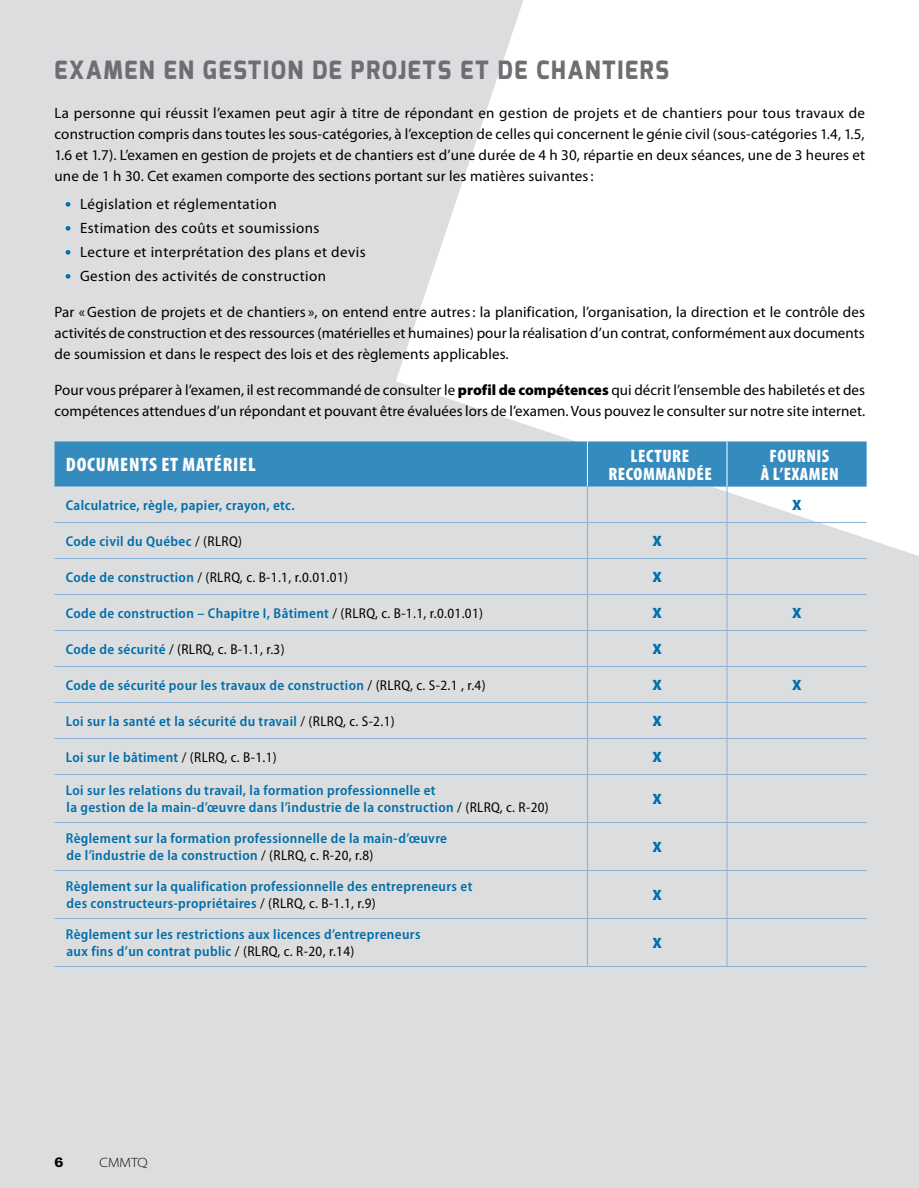
<style>
.page{position:relative;width:919px;height:1188px;background:#fff}
.page>*{position:absolute;margin:0;border:0;box-sizing:border-box;transform-origin:0 0}
.t1{font:800 25.2px "Exo";letter-spacing:.075em;color:#6d6e71;scale:.9 1}
.t2{font:900 condensed 19.5px "Myriad Pro";letter-spacing:.04em;color:#fff}
.t3{font:900 condensed 18px/18px "Myriad Pro";letter-spacing:.03em;color:#fff;text-align:center}
.t4{font:15px/21px "Myriad Pro";letter-spacing:.01em;color:#000;text-align:justify}
.t5{font:15px "Myriad Pro";letter-spacing:.03em;color:#000}
.t6{font:900 15px "Myriad Pro";color:#006eaa}
.t7{font:600 semi-condensed 14.25px/17.1px "Myriad Pro";letter-spacing:.025em;color:#006eaa}
.t8{font:semi-condensed 14.25px "Myriad Pro";letter-spacing:.025em;color:#000}
.t9{font:300 semi-expanded 13.5px "Myriad Pro";color:#000}
.t10{font:900 13.5px "Univers";color:#000}
.s1{font-weight:700;font-size:18px;color:#006eaa}
.s2{font-weight:900}
.s3{font-weight:400;color:#000}
.s4{font-weight:600;color:#006eaa}
</style>
<div class="page">
<div style="left:0;top:0;width:918px;height:1188px;background:#dcddde"></div>
<svg style="left:396px;top:0;width:522px;height:561px;fill:#fff"></svg>
<div style="left:54px;top:441px;width:812px;height:45px;background:#358bbe"></div>
<hr style="left:587px;top:441px;width:1px;height:45px;background:#fff">
<hr style="left:726px;top:441px;width:1px;height:45px;background:#fff">
<hr style="left:54px;top:486px;width:533px;height:1px;background:#89b2d6">
<hr style="left:587px;top:486px;width:139px;height:1px;background:#89b2d6">
<hr style="left:587px;top:487px;width:1px;height:35px;background:#89b2d6">
<hr style="left:726px;top:486px;width:140px;height:1px;background:#89b2d6">
<hr style="left:726px;top:487px;width:1px;height:35px;background:#89b2d6">
<hr style="left:54px;top:522px;width:533px;height:1px;background:#89b2d6">
<hr style="left:587px;top:522px;width:139px;height:1px;background:#89b2d6">
<hr style="left:587px;top:523px;width:1px;height:35px;background:#89b2d6">
<hr style="left:726px;top:522px;width:140px;height:1px;background:#89b2d6">
<hr style="left:726px;top:523px;width:1px;height:35px;background:#89b2d6">
<hr style="left:54px;top:558px;width:533px;height:1px;background:#89b2d6">
<hr style="left:587px;top:558px;width:139px;height:1px;background:#89b2d6">
<hr style="left:587px;top:559px;width:1px;height:35px;background:#89b2d6">
<hr style="left:726px;top:558px;width:140px;height:1px;background:#89b2d6">
<hr style="left:726px;top:559px;width:1px;height:35px;background:#89b2d6">
<hr style="left:54px;top:594px;width:533px;height:1px;background:#89b2d6">
<hr style="left:587px;top:594px;width:139px;height:1px;background:#89b2d6">
<hr style="left:587px;top:595px;width:1px;height:35px;background:#89b2d6">
<hr style="left:726px;top:594px;width:140px;height:1px;background:#89b2d6">
<hr style="left:726px;top:595px;width:1px;height:35px;background:#89b2d6">
<hr style="left:54px;top:630px;width:533px;height:1px;background:#89b2d6">
<hr style="left:587px;top:630px;width:139px;height:1px;background:#89b2d6">
<hr style="left:587px;top:631px;width:1px;height:35px;background:#89b2d6">
<hr style="left:726px;top:630px;width:140px;height:1px;background:#89b2d6">
<hr style="left:726px;top:631px;width:1px;height:35px;background:#89b2d6">
<hr style="left:54px;top:666px;width:533px;height:1px;background:#89b2d6">
<hr style="left:587px;top:666px;width:139px;height:1px;background:#89b2d6">
<hr style="left:587px;top:667px;width:1px;height:35px;background:#89b2d6">
<hr style="left:726px;top:666px;width:140px;height:1px;background:#89b2d6">
<hr style="left:726px;top:667px;width:1px;height:35px;background:#89b2d6">
<hr style="left:54px;top:702px;width:533px;height:1px;background:#89b2d6">
<hr style="left:587px;top:702px;width:139px;height:1px;background:#89b2d6">
<hr style="left:587px;top:703px;width:1px;height:35px;background:#89b2d6">
<hr style="left:726px;top:702px;width:140px;height:1px;background:#89b2d6">
<hr style="left:726px;top:703px;width:1px;height:35px;background:#89b2d6">
<hr style="left:54px;top:738px;width:533px;height:1px;background:#89b2d6">
<hr style="left:587px;top:738px;width:139px;height:1px;background:#89b2d6">
<hr style="left:587px;top:739px;width:1px;height:35px;background:#89b2d6">
<hr style="left:726px;top:738px;width:140px;height:1px;background:#89b2d6">
<hr style="left:726px;top:739px;width:1px;height:35px;background:#89b2d6">
<hr style="left:54px;top:774px;width:533px;height:1px;background:#89b2d6">
<hr style="left:587px;top:774px;width:139px;height:1px;background:#89b2d6">
<hr style="left:587px;top:775px;width:1px;height:47px;background:#89b2d6">
<hr style="left:726px;top:774px;width:140px;height:1px;background:#89b2d6">
<hr style="left:726px;top:775px;width:1px;height:47px;background:#89b2d6">
<hr style="left:54px;top:822px;width:533px;height:1px;background:#89b2d6">
<hr style="left:587px;top:822px;width:139px;height:1px;background:#89b2d6">
<hr style="left:587px;top:823px;width:1px;height:47px;background:#89b2d6">
<hr style="left:726px;top:822px;width:140px;height:1px;background:#89b2d6">
<hr style="left:726px;top:823px;width:1px;height:47px;background:#89b2d6">
<hr style="left:54px;top:870px;width:533px;height:1px;background:#89b2d6">
<hr style="left:587px;top:870px;width:139px;height:1px;background:#89b2d6">
<hr style="left:587px;top:871px;width:1px;height:47px;background:#89b2d6">
<hr style="left:726px;top:870px;width:140px;height:1px;background:#89b2d6">
<hr style="left:726px;top:871px;width:1px;height:47px;background:#89b2d6">
<hr style="left:54px;top:918px;width:533px;height:1px;background:#89b2d6">
<hr style="left:587px;top:918px;width:139px;height:1px;background:#89b2d6">
<hr style="left:587px;top:919px;width:1px;height:47px;background:#89b2d6">
<hr style="left:726px;top:918px;width:140px;height:1px;background:#89b2d6">
<hr style="left:726px;top:919px;width:1px;height:47px;background:#89b2d6">
<hr style="left:54px;top:966px;width:533px;height:1px;background:#89b2d6">
<hr style="left:587px;top:966px;width:139px;height:1px;background:#89b2d6">
<hr style="left:726px;top:966px;width:140px;height:1px;background:#89b2d6">
<h1 class="t1" style="left:54px;top:53px;width:684px">EXAMEN EN GESTION DE PROJETS ET DE CHANTIERS</h1>
<p class="t4" style="left:54px;top:102px;width:811px">La personne qui réussit l’examen peut agir à titre de répondant en gestion de projets et de chantiers pour tous travaux de construction compris dans toutes les sous-catégories, à l’exception de celles qui concernent le génie civil (sous-catégories 1.4, 1.5, 1.6 et 1.7). L’examen en gestion de projets et de chantiers est d’une durée de 4 h 30, répartie en deux séances, une de 3 heures et une de 1 h 30. Cet examen comporte des sections portant sur les matières suivantes:</p>
<p class="t5" style="left:65px;top:196px;width:213px"><span class="s1">•</span> Législation et réglementation</p>
<p class="t5" style="left:65px;top:220px;width:256px"><span class="s1">•</span> Estimation des coûts et soumissions</p>
<p class="t5" style="left:65px;top:244px;width:302px"><span class="s1">•</span> Lecture et interprétation des plans et devis</p>
<p class="t5" style="left:65px;top:268px;width:262px"><span class="s1">•</span> Gestion des activités de construction</p>
<p class="t4" style="left:54px;top:302px;width:812px">Par «Gestion de projets et de chantiers », on entend entre autres: la planification, l’organisation, la direction et le contrôle des activités de construction et des ressources (matérielles et humaines) pour la réalisation d’un contrat, conformément aux documents de soumission et dans le respect des lois et des règlements applicables.</p>
<p class="t4" style="left:55px;top:380px;width:812px">Pour vous préparer à l’examen, il est recommandé de consulter le <span class="s2">profil de compétences</span> qui décrit l’ensemble des habiletés et des compétences attendues d’un répondant et pouvant être évaluées lors de l’examen. Vous pouvez le consulter sur notre site internet.</p>
<h2 class="t2" style="left:66px;top:454px;width:191px">DOCUMENTS ET MATÉRIEL</h2>
<p class="t3" style="left:608px;top:447px;width:105px">LECTURE<br>RECOMMANDÉE</p>
<p class="t3" style="left:760px;top:447px;width:79px">FOURNIS<br>À L’EXAMEN</p>
<p class="t7" style="left:66px;top:497px;width:230px">Calculatrice, règle, papier, crayon, etc.</p>
<p class="t6" style="left:792px;top:497px;width:11px">X</p>
<p class="t7" style="left:66px;top:533px;width:178px">Code civil du Québec <span class="s3">/ (RLRQ)</span></p>
<p class="t6" style="left:652px;top:533px;width:11px">X</p>
<p class="t8" style="left:66px;top:569px;width:284px"><span class="s4">Code de construction</span> / (RLRQ, c. B-1.1, r.0.01.01)</p>
<p class="t6" style="left:652px;top:569px;width:11px">X</p>
<p class="t7" style="left:66px;top:605px;width:419px">Code de construction – Chapitre I, Bâtiment <span class="s3">/ (RLRQ, c. B-1.1, r.0.01.01)</span></p>
<p class="t6" style="left:652px;top:605px;width:11px">X</p>
<p class="t6" style="left:792px;top:605px;width:11px">X</p>
<p class="t8" style="left:66px;top:641px;width:220px"><span class="s4">Code de sécurité</span> / (RLRQ, c. B-1.1, r.3)</p>
<p class="t6" style="left:652px;top:641px;width:11px">X</p>
<p class="t7" style="left:66px;top:677px;width:421px">Code de sécurité pour les travaux de construction <span class="s3">/ (RLRQ, c. S-2.1 , r.4)</span></p>
<p class="t6" style="left:652px;top:677px;width:11px">X</p>
<p class="t6" style="left:792px;top:677px;width:11px">X</p>
<p class="t7" style="left:66px;top:713px;width:330px">Loi sur la santé et la sécurité du travail <span class="s3">/ (RLRQ, c. S-2.1)</span></p>
<p class="t6" style="left:652px;top:713px;width:11px">X</p>
<p class="t7" style="left:66px;top:749px;width:212px">Loi sur le bâtiment <span class="s3">/ (RLRQ, c. B-1.1)</span></p>
<p class="t6" style="left:652px;top:749px;width:11px">X</p>
<p class="t7" style="left:66px;top:782px;width:484px">Loi sur les relations du travail, la formation professionnelle et<br>la gestion de la main-d’œuvre dans l’industrie de la construction <span class="s3">/ (RLRQ, c. R-20)</span></p>
<p class="t6" style="left:652px;top:791px;width:11px">X</p>
<p class="t7" style="left:66px;top:830px;width:383px">Règlement sur la formation professionnelle de la main-d’œuvre de l’industrie de la construction <span class="s3">/ (RLRQ, c. R-20, r.8)</span></p>
<p class="t6" style="left:652px;top:839px;width:11px">X</p>
<p class="t7" style="left:66px;top:878px;width:408px">Règlement sur la qualification professionnelle des entrepreneurs et des constructeurs-propriétaires <span class="s3">/ (RLRQ, c. B-1.1, r.9)</span></p>
<p class="t6" style="left:652px;top:887px;width:11px">X</p>
<p class="t7" style="left:66px;top:926px;width:356px">Règlement sur les restrictions aux licences d’entrepreneurs aux fins d’un contrat public <span class="s3">/ (RLRQ, c. R-20, r.14)</span></p>
<p class="t6" style="left:652px;top:935px;width:11px">X</p>
<p class="t10" style="left:54px;top:1154px;width:11px">6</p>
<p class="t9" style="left:99px;top:1155px;width:50px">CMMTQ</p>
</div>
